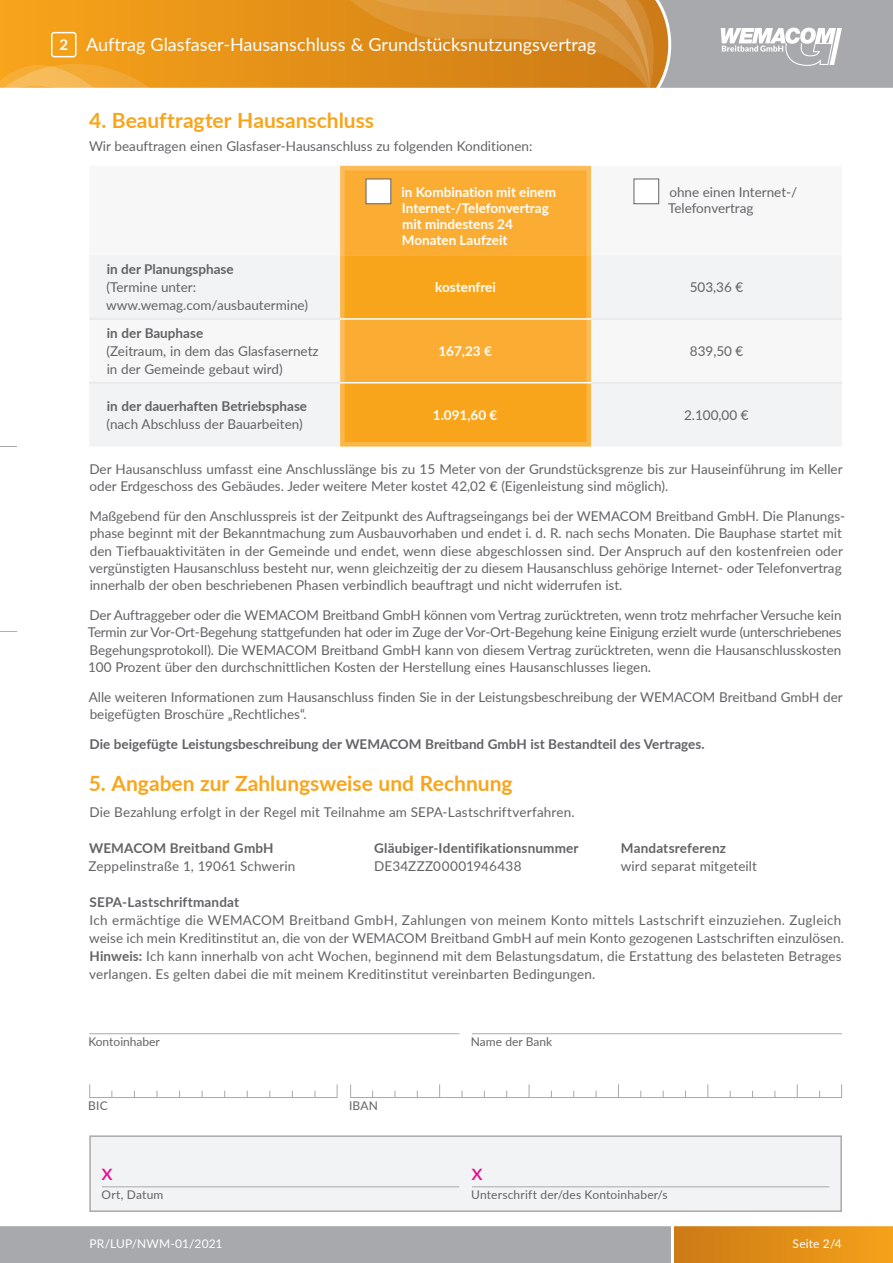
<style>
.page{position:relative;width:893px;height:1263px;background:#fff}
.page>*{position:absolute;margin:0;border:0;box-sizing:border-box;transform-origin:0 0}
.t1{font:22.5px "Lato";color:#ed028c}
.t2{font:700 21px "Lato";color:#f9a51b}
.t3{font:18px "Lato";color:#fff}
.t4{font:13.5px/17.2px "Lato";color:#636366}
.t5{font:700 13.5px "Lato";color:#636366}
.t6{font:700 13.5px/16.2px "Lato";color:#fff}
.t7{font:13.5px "Lato";letter-spacing:.02em;color:#636366}
.t8{font:12px "Lato";letter-spacing:.01em;color:#636366}
.t9{font:12px "Lato";letter-spacing:.01em;color:#fff}
.s1{font-weight:700;font-size:15px}
.s2{font-weight:700}
</style>
<div class="page">
<div style="left:674px;top:1225px;width:219px;height:38px;background:linear-gradient(to right,#ca7915,#f5a11a)"></div>
<div style="left:0;top:1225px;width:671px;height:38px;background:#a8a9ad"></div>
<div style="left:0;top:0;width:670px;height:89px;background:#eb9719"></div>
<svg style="left:0;top:64px;width:167px;height:24px"></svg>
<svg style="left:0;top:446px;width:17px;height:1px"></svg>
<svg style="left:0;top:631px;width:17px;height:1px"></svg>
<hr style="left:0;top:88px;width:893px;height:3px;background:#fff">
<hr style="left:0;top:1223px;width:893px;height:3px;background:#fff">
<div style="left:51px;top:32px;width:26px;height:25px;border:2px solid #fff;border-radius:2px"></div>
<svg style="left:335px;top:0;width:558px;height:88px"></svg>
<div style="left:345px;top:171px;width:241px;height:84px;background:#fbad33"></div>
<div style="left:89px;top:255px;width:753px;height:191px;background:#f2f3f4"></div>
<svg style="left:345px;top:255px;width:241px;height:186px;fill:#f9a51b"></svg>
<hr style="left:340px;top:318px;width:251px;height:2px;background:#fff">
<hr style="left:340px;top:382px;width:251px;height:1px;background:#fff">
<hr style="left:591px;top:318px;width:251px;height:2px;background:#e6e7e9">
<hr style="left:591px;top:382px;width:251px;height:1px;background:#e6e7e9">
<hr style="left:89px;top:318px;width:251px;height:2px;background:#e6e7e9">
<hr style="left:89px;top:382px;width:251px;height:1px;background:#e6e7e9">
<div style="left:366px;top:179px;width:25px;height:25px;background:#fff;border:1px solid #636366"></div>
<div style="left:634px;top:179px;width:25px;height:25px;background:#fff;border:1px solid #636366"></div>
<div style="left:89px;top:1084px;width:248px;height:14px;border:1px solid #a8a9ad"></div>
<div style="left:89px;top:1135px;width:753px;height:77px;background:#f2f3f4;border:2px solid #a8a9ad"></div>
<hr style="left:102px;top:1186px;width:357px;height:1px;background:#a8a9ad">
<hr style="left:472px;top:1186px;width:357px;height:1px;background:#a8a9ad">
<div style="left:350px;top:1084px;width:492px;height:14px;border:1px solid #a8a9ad"></div>
<svg style="left:439px;top:1084px;width:1px;height:13px"></svg>
<svg style="left:529px;top:1084px;width:1px;height:13px"></svg>
<svg style="left:618px;top:1084px;width:1px;height:13px"></svg>
<svg style="left:707px;top:1084px;width:1px;height:13px"></svg>
<svg style="left:797px;top:1084px;width:1px;height:13px"></svg>
<hr style="left:89px;top:1033px;width:370px;height:1px;background:#a8a9ad">
<hr style="left:472px;top:1033px;width:370px;height:1px;background:#a8a9ad">
<h3 class="t3" style="left:59px;top:32px;width:538px"><span class="s1">2</span> Auftrag Glasfaser-Hausanschluss &amp; Grundstücksnutzungsvertrag</h3>
<h2 class="t2" style="left:89px;top:104px;width:286px">4. Beauftragter Hausanschluss</h2>
<p class="t4" style="left:89px;top:137px;width:445px">Wir beauftragen einen Glasfaser-Hausanschluss zu folgenden Konditionen:</p>
<p class="t6" style="left:402px;top:183px;width:156px">in Kombination mit einem<br>Internet-/Telefonvertrag mit mindestens 24<br>Monaten Laufzeit</p>
<p class="t4" style="left:668px;top:183px;width:131px;line-height:16.2px">ohne einen Internet-/<br>Telefonvertrag</p>
<p class="t5" style="left:107px;top:260px;width:128px">in der Planungsphase</p>
<p class="t4" style="left:106px;top:278px;width:203px;line-height:18px">(Termine unter: www.wemag.com/ausbautermine)</p>
<p class="t6" style="left:435px;top:279px;width:62px">kostenfrei</p>
<p class="t4" style="left:690px;top:278px;width:55px">503,36 €</p>
<p class="t5" style="left:107px;top:323px;width:98px">in der Bauphase</p>
<p class="t4" style="left:107px;top:342px;width:214px;line-height:18px">(Zeitraum, in dem das Glasfasernetz in der Gemeinde gebaut wird)</p>
<p class="t6" style="left:438px;top:343px;width:55px">167,23 €</p>
<p class="t4" style="left:690px;top:342px;width:55px">839,50 €</p>
<p class="t5" style="left:107px;top:396px;width:202px">in der dauerhaften Betriebsphase</p>
<p class="t4" style="left:107px;top:415px;width:198px">(nach Abschluss der Bauarbeiten)</p>
<p class="t6" style="left:433px;top:406px;width:66px">1.091,60 €</p>
<p class="t4" style="left:684px;top:406px;width:66px">2.100,00 €</p>
<p class="t4" style="left:89px;top:460px;width:755px">Der Hausanschluss umfasst eine Anschlusslänge bis zu 15 Meter von der Grundstücksgrenze bis zur Hauseinführung im Keller oder Erdgeschoss des Gebäudes. Jeder weitere Meter kostet 42,02 € (Eigenleistung sind möglich).</p>
<p class="t4" style="left:89px;top:507px;width:757px">Maßgebend für den Anschlusspreis ist der Zeitpunkt des Auftragseingangs bei der WEMACOM Breitband GmbH. Die Planungs&shy;phase beginnt mit der Bekanntmachung zum Ausbauvorhaben und endet i. d. R. nach sechs Monaten. Die Bauphase startet mit den Tiefbauaktivitäten in der Gemeinde und endet, wenn diese abgeschlossen sind. Der Anspruch auf den kostenfreien oder vergünstigten Hausanschluss besteht nur, wenn gleichzeitig der zu diesem Hausanschluss gehörige Internet- oder Telefonvertrag innerhalb der oben beschriebenen Phasen verbindlich beauftragt und nicht widerrufen ist.</p>
<p class="t4" style="left:88px;top:606px;width:755px;text-align:justify">Der Auftraggeber oder die WEMACOM Breitband GmbH können vom Vertrag zurücktreten, wenn trotz mehrfacher Versuche kein Termin zur Vor-Ort-Begehung stattgefunden hat oder im Zuge der Vor-Ort-Begehung keine Einigung erzielt wurde (unterschriebenes Begehungsprotokoll). Die WEMACOM Breitband GmbH kann von diesem Vertrag zurücktreten, wenn die Hausanschlusskosten 100 Prozent über den durchschnittlichen Kosten der Herstellung eines Hausanschlusses liegen.</p>
<p class="t4" style="left:89px;top:688px;width:756px">Alle weiteren Informationen zum Hausanschluss finden Sie in der Leistungsbeschreibung der WEMACOM Breitband GmbH der beigefügten Broschüre „Rechtliches“.</p>
<p class="t5" style="left:90px;top:734px;width:616px">Die beigefügte Leistungsbeschreibung der WEMACOM Breitband GmbH ist Bestandteil des Vertrages.</p>
<h2 class="t2" style="left:89px;top:768px;width:425px">5. Angaben zur Zahlungsweise und Rechnung</h2>
<p class="t4" style="left:89px;top:803px;width:487px">Die Bezahlung erfolgt in der Regel mit Teilnahme am SEPA-Lastschriftverfahren.</p>
<p class="t5" style="left:89px;top:839px;width:186px">WEMACOM Breitband GmbH</p>
<p class="t5" style="left:374px;top:839px;width:206px">Gläubiger-Identifikationsnummer</p>
<p class="t5" style="left:621px;top:839px;width:107px">Mandatsreferenz</p>
<p class="t4" style="left:88px;top:857px;width:208px">Zeppelinstraße 1, 19061 Schwerin</p>
<p class="t7" style="left:374px;top:857px;width:149px">DE34ZZZ00001946438</p>
<p class="t4" style="left:621px;top:857px;width:138px">wird separat mitgeteilt</p>
<p class="t5" style="left:90px;top:893px;width:151px">SEPA-Lastschriftmandat</p>
<p class="t4" style="left:89px;top:911px;width:756px;line-height:18px">Ich ermächtige die WEMACOM Breitband GmbH, Zahlungen von meinem Konto mittels Lastschrift einzuziehen. Zugleich weise ich mein Kreditinstitut an, die von der WEMACOM Breitband GmbH auf mein Konto gezogenen Lastschriften einzulösen.<br><span class="s2">Hinweis:</span> Ich kann innerhalb von acht Wochen, beginnend mit dem Belastungsdatum, die Erstattung des belasteten Betrages verlangen. Es gelten dabei die mit meinem Kreditinstitut vereinbarten Bedingungen.</p>
<p class="t8" style="left:88px;top:1033px;width:73px">Kontoinhaber</p>
<p class="t8" style="left:471px;top:1033px;width:83px">Name der Bank</p>
<p class="t8" style="left:88px;top:1097px;width:21px">BIC</p>
<p class="t8" style="left:349px;top:1097px;width:30px">IBAN</p>
<h1 class="t1" style="left:102px;top:1155px;width:13px">x</h1>
<h1 class="t1" style="left:471px;top:1155px;width:13px">x</h1>
<p class="t8" style="left:101px;top:1186px;width:63px">Ort, Datum</p>
<p class="t8" style="left:471px;top:1186px;width:198px">Unterschrift der/des Kontoinhaber/s</p>
<p class="t9" style="left:90px;top:1235px;width:135px">PR/LUP/NWM-01/2021</p>
<p class="t9" style="left:793px;top:1235px;width:51px">Seite 2/4</p>
</div>
